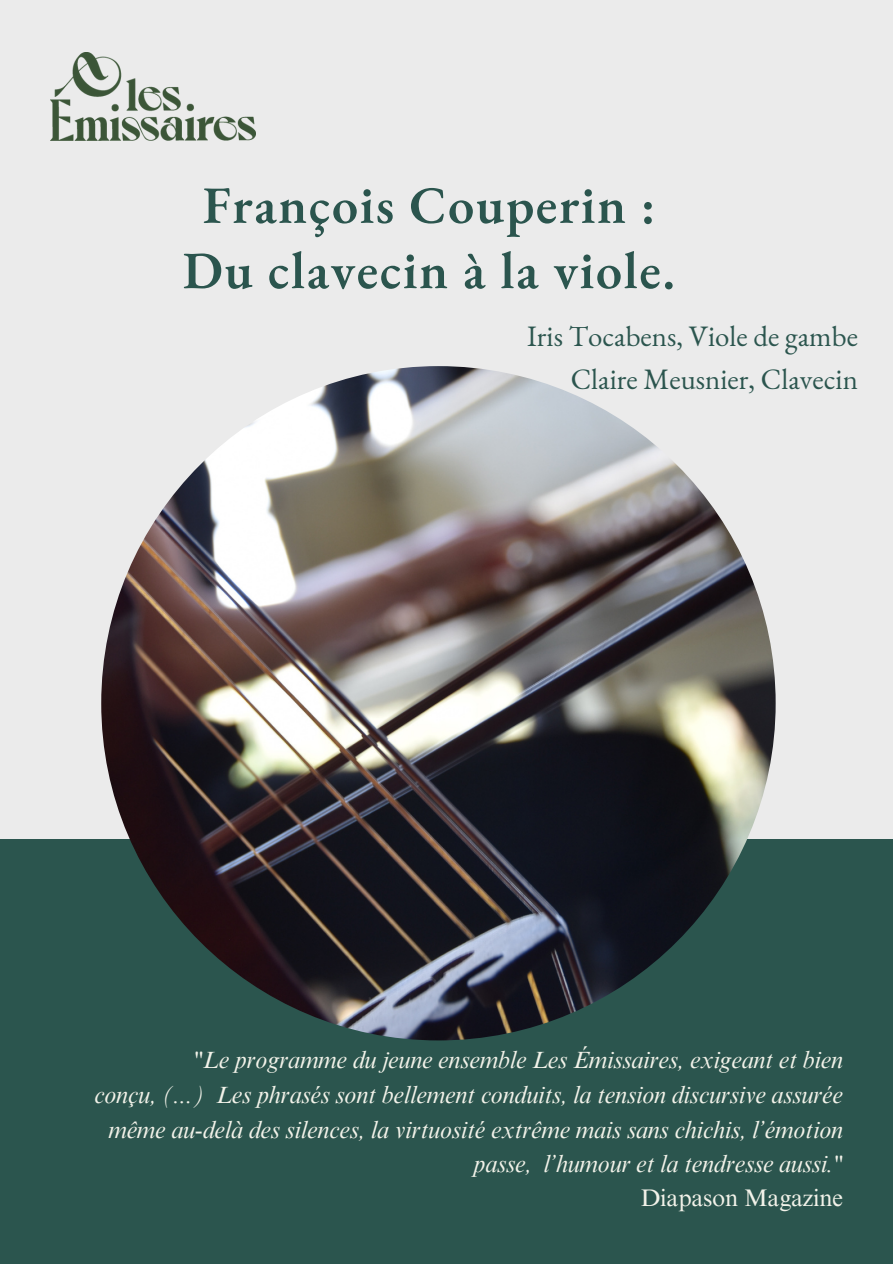
<style>
.page{position:relative;width:893px;height:1264px;background:#fff}
.page>*{position:absolute;margin:0;border:0;box-sizing:border-box;transform-origin:0 0}
.t1{font:600 52.5px/65.2px "EB Garamond";letter-spacing:.03em;color:#2b554e;text-align:center}
.t2{font:28.8px/42.8px "EB Garamond";color:#2b554e;text-align:right}
.t3{font:italic 24px/34.8px "Times NRMT Pro";letter-spacing:-.01em;color:#f2f2e9;text-align:right}
.t4{font:24px "Times NRMT Pro";letter-spacing:-.01em;color:#f2f2e9}
</style>
<div class="page">
<div style="left:0;top:0;width:892px;height:1263px;background:#ebebeb"></div>
<div style="left:0;top:839px;width:892px;height:424px;background:#2b554e"></div>
<img style="left:101px;top:366px;width:674px;height:674px;border-radius:50%">
<img style="left:50px;top:52px;width:205px;height:88px">
<p class="t1" style="left:183px;top:171px;width:494px">François Couperin :<br>Du clavecin à la viole.</p>
<p class="t2" style="left:527px;top:315px;width:332px">Iris Tocabens, Viole de gambe<br>Claire Meusnier, Clavecin</p>
<h1 class="t3" style="left:94px;top:1045px;width:750px">"Le programme du jeune ensemble Les Émissaires, exigeant et bien<br>conçu, (...) Les phrasés sont bellement conduits, la tension discursive assurée même au-delà des silences, la virtuosité extrême mais sans chichis, l’émotion passe, l’humour et la tendresse aussi."</h1>
<h2 class="t4" style="left:640px;top:1188px;width:204px">Diapason Magazine</h2>
</div>
